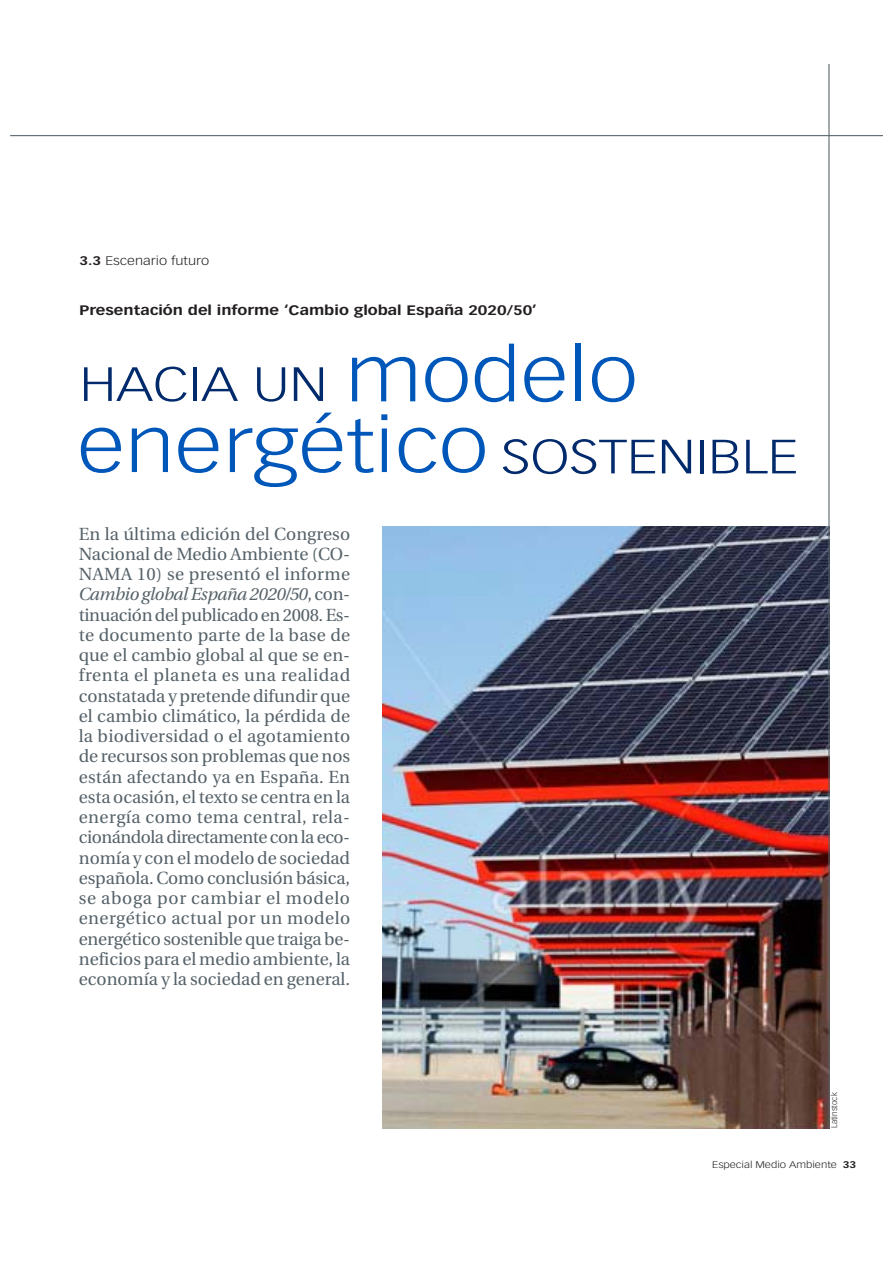
<style>
.page{position:relative;width:893px;height:1263px;background:#fff}
.page>*{position:absolute;margin:0;border:0;box-sizing:border-box;transform-origin:0 0}
.t1{font:300 74.25px "Vectora LT";color:#0057ba;scale:1.2 1}
.t2{font:300 47.25px/72.4px "Vectora LT";color:#002a6c;scale:1.2 1}
.t3{font:17.55px/20.2px "Utopia";color:#566269;text-align:justify}
.t4{font:700 13.5px "Vectora LT";color:#231f20;scale:1.2 1}
.t5{font:300 12.15px "Vectora LT";color:#231f20;scale:1.2 1}
.t6{font:300 9.45px "Vectora LT";color:#231f20;scale:1.2 1}
.t7{font:300 8.1px "Vectora LT";color:#231f20}
.s1{font-weight:700}
.s2{font-size:74.25px;color:#0057ba}
.s3{font-style:italic}
</style>
<div class="page">
<hr style="left:10px;top:135px;width:872px;height:1px;background:#566269">
<img style="left:382px;top:527px;width:446px;height:601px">
<hr style="left:828px;top:64px;width:1px;height:1064px;background:#566269">
<p class="t5" style="left:79px;top:255px;width:110px"><span class="s1">3.3</span> Escenario futuro</p>
<p class="t4" style="left:79px;top:304px;width:383px">Presentación del informe ‘Cambio global España 2020/50’</p>
<h2 class="t2" style="left:501px;top:351px;width:249px;text-indent:-421px">HACIA UN <span class="s2">modelo<br></span>SOSTENIBLE</h2>
<h1 class="t1" style="left:77px;top:413px;width:344px">energético</h1>
<p class="t3" style="left:79px;top:525px;width:273px">En la última edición del Congreso Nacional de Medio Ambiente (CO-NAMA 10) se presentó el informe <span class="s3">Cambio global España 2020/50</span>, con&shy;tinuación del publicado en 2008. Es&shy;te documento parte de la base de que el cambio global al que se en&shy;frenta el planeta es una realidad constatada y pretende difundir que el cambio climático, la pérdida de la biodiversidad o el agotamiento de recursos son problemas que nos están afectando ya en España. En esta ocasión, el texto se centra en la energía como tema central, rela&shy;cionándola directamente con la eco&shy;nomía y con el modelo de sociedad española. Como conclusión básica, se aboga por cambiar el modelo energético actual por un modelo energético sostenible que traiga be&shy;neficios para el medio ambiente, la economía y la sociedad en general.</p>
<p class="t7" style="left:831px;top:1128px;width:37px;rotate:-90deg">Latinstock</p>
<p class="t6" style="left:712px;top:1160px;width:122px">Especial Medio Ambiente <span class="s1">33</span></p>
</div>
